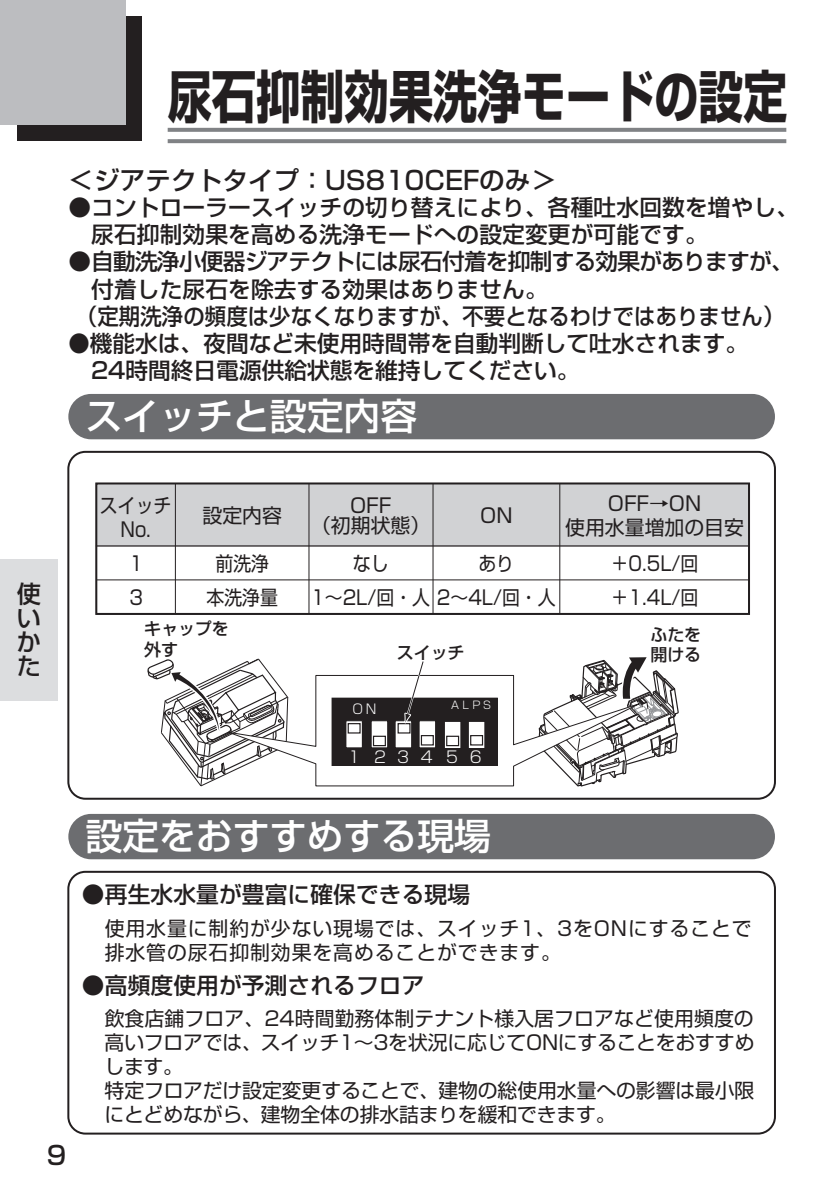
<style>
.page{position:relative;width:840px;height:1191px;background:#fff}
.page>*{position:absolute;margin:0;border:0;box-sizing:border-box;transform-origin:0 0}
.t1{font:700 56.6px "Shin Go Pro";color:#231f20;scale:.78 1}
.t2{font:500 36.8px "Shin Go Pro";color:#fff}
.t3{font:500 25.6px "Shin Go Pro";letter-spacing:.005em;color:#231f20}
.t4{font:500 24px/24px "Shin Go Pro";color:#231f20;text-align:justify}
.t5{font:500 22.6px/27.2px "Shin Go Pro";letter-spacing:.005em;color:#231f20}
.t6{font:500 22.6px/27.2px "Shin Go Pro";letter-spacing:.005em;color:#231f20;scale:.94 1}
.t7{font:500 22.6px "Shin Go Pro";letter-spacing:-.035em;color:#231f20}
.t8{font:19.8px/23.8px "Shin Go Pro";color:#231f20;text-align:center}
.t9{font:19.8px/23.8px "Shin Go Pro";letter-spacing:.045em;color:#231f20}
.t10{font:19.8px/34px "Shin Go Pro";color:#231f20;scale:.9 1}
.t11{font:500 17px/20.4px "Shin Go Pro";letter-spacing:-.01em;color:#231f20}
.t12{font:300 16px "Shin Go Pro";letter-spacing:.49em;color:#fff}
.t13{font:300 13.2px "Shin Go Pro";color:#fff}
.t14{font:300 10.6px "Shin Go Pro";color:#fff}
</style>
<div class="page">
<div style="left:0;top:558px;width:58px;height:142px;background:#dcdddf"></div>
<div style="left:68px;top:394px;width:706px;height:45px;background:#6c6d70;border-radius:23px"></div>
<div style="left:68px;top:814px;width:706px;height:45px;background:#6c6d70;border-radius:23px"></div>
<div style="left:67px;top:871px;width:708px;height:263px;border:2px solid #231f20;border-radius:17px"></div>
<div style="left:17px;top:16px;width:125px;height:125px;background:#231f20"></div>
<svg style="left:167px;top:128px;width:618px;height:4px;fill:#808285"></svg>
<svg style="left:167px;top:139px;width:618px;height:4px;fill:#808285"></svg>
<div style="left:0;top:0;width:125px;height:124px;background:#bcbdc0"></div>
<div style="left:67px;top:451px;width:708px;height:348px;border:2px solid #231f20;border-radius:17px"></div>
<div style="left:96px;top:483px;width:652px;height:63px;background:#d1d2d4"></div>
<hr style="left:96px;top:579px;width:652px;height:1px;background:#231f20">
<hr style="left:175px;top:483px;width:1px;height:131px;background:#231f20">
<hr style="left:308px;top:483px;width:1px;height:131px;background:#231f20">
<hr style="left:432px;top:483px;width:1px;height:131px;background:#231f20">
<hr style="left:559px;top:483px;width:1px;height:131px;background:#231f20">
<div style="left:95px;top:482px;width:654px;height:133px;border:2px solid #231f20"></div>
<svg style="left:147px;top:658px;width:124px;height:128px"></svg>
<svg style="left:537px;top:657px;width:142px;height:157px"></svg>
<svg style="left:218px;top:674px;width:422px;height:113px"></svg>
<div style="left:332px;top:698px;width:165px;height:67px;background:#231f20"></div>
<div style="left:331px;top:697px;width:166px;height:69px;border:1px solid #231f20"></div>
<div style="left:345px;top:720px;width:17px;height:28px;background:#fff"></div>
<div style="left:345px;top:720px;width:18px;height:28px;border:1px solid #231f20"></div>
<div style="left:371px;top:720px;width:16px;height:28px;background:#fff"></div>
<div style="left:370px;top:720px;width:18px;height:28px;border:1px solid #231f20"></div>
<div style="left:395px;top:720px;width:16px;height:28px;background:#fff"></div>
<div style="left:394px;top:720px;width:18px;height:28px;border:1px solid #231f20"></div>
<div style="left:419px;top:720px;width:16px;height:28px;background:#fff"></div>
<div style="left:418px;top:720px;width:18px;height:28px;border:1px solid #231f20"></div>
<div style="left:444px;top:721px;width:16px;height:27px;background:#fff"></div>
<div style="left:443px;top:720px;width:18px;height:29px;border:1px solid #231f20"></div>
<div style="left:468px;top:721px;width:16px;height:27px;background:#fff"></div>
<div style="left:467px;top:720px;width:18px;height:29px;border:1px solid #231f20"></div>
<div style="left:347px;top:723px;width:13px;height:10px;border:1px solid #231f20"></div>
<div style="left:373px;top:735px;width:13px;height:11px;border:1px solid #231f20"></div>
<div style="left:397px;top:723px;width:13px;height:10px;border:1px solid #231f20"></div>
<div style="left:420px;top:735px;width:13px;height:10px;border:1px solid #231f20"></div>
<div style="left:446px;top:735px;width:13px;height:11px;border:1px solid #231f20"></div>
<div style="left:470px;top:735px;width:13px;height:10px;border:1px solid #231f20"></div>
<svg style="left:400px;top:661px;width:25px;height:77px"></svg>
<h1 class="t1" style="left:167px;top:52px;width:795px">尿石抑制効果洗浄モードの設定</h1>
<p class="t4" style="left:17px;top:578px;width:25px">使いかた</p>
<p class="t3" style="left:68px;top:159px;width:489px">＜ジアテクトタイプ：US810CEFのみ＞</p>
<p class="t5" style="left:68px;top:191px;width:731px">●コントローラースイッチの切り替えにより、各種吐水回数を増やし、　尿石抑制効果を高める洗浄モードへの設定変更が可能です。</p>
<p class="t7" style="left:68px;top:243px;width:726px">●自動洗浄小便器ジアテクトには尿石付着を抑制する効果がありますが、</p>
<p class="t5" style="left:68px;top:273px;width:480px">　付着した尿石を除去する効果はありません。</p>
<p class="t6" style="left:76px;top:300px;width:754px">（定期洗浄の頻度は少なくなりますが、不要となるわけではありません）</p>
<p class="t6" style="left:68px;top:327px;width:724px">●機能水は、夜間など未使用時間帯を自動判断して吐水されます。　24時間終日電源供給状態を維持してください。</p>
<h2 class="t2" style="left:85px;top:386px;width:333px">スイッチと設定内容</h2>
<p class="t8" style="left:480px;top:501px;width:34px">ON</p>
<p class="t8" style="left:565px;top:489px;width:180px">OFF→ON<br>使用水量増加の目安</p>
<p class="t10" style="left:100px;top:491px;width:81px;line-height:23.8px;text-align:center">スイッチ<br>No.</p>
<p class="t8" style="left:202px;top:501px;width:81px">設定内容</p>
<p class="t10" style="left:206px;top:544px;width:81px;text-align:center">前洗浄本洗浄量</p>
<p class="t8" style="left:311px;top:493px;width:121px;line-height:20px">OFF<br>（初期状態）</p>
<p class="t10" style="left:129px;top:544px;width:17px">1<br>3</p>
<p class="t10" style="left:311px;top:544px;width:273px;text-indent:42px">なし<br>1～2L/回・人 2～4L/回・人</p>
<p class="t10" style="left:478px;top:544px;width:41px">あり</p>
<p class="t10" style="left:610px;top:544px;width:99px">＋0.5L/回＋1.4L/回</p>
<p class="t11" style="left:144px;top:616px;width:86px">キャップを外す</p>
<p class="t11" style="left:650px;top:622px;width:52px">ふたを開ける</p>
<p class="t11" style="left:396px;top:640px;width:69px">スイッチ</p>
<p class="t13" style="left:351px;top:698px;width:28px">ＯＮ</p>
<p class="t14" style="left:449px;top:696px;width:44px">ＡＬＰＳ</p>
<p class="t12" style="left:346px;top:743px;width:139px">１ ２３４５６</p>
<h2 class="t2" style="left:85px;top:806px;width:407px">設定をおすすめする現場</h2>
<p class="t5" style="left:82px;top:878px;width:389px">●再生水水量が豊富に確保できる現場</p>
<p class="t9" style="left:105px;top:914px;width:648px">使用水量に制約が少ない現場では、スイッチ1、3をONにすることで排水管の尿石抑制効果を高めることができます。</p>
<p class="t5" style="left:82px;top:968px;width:344px">●高頻度使用が予測されるフロア</p>
<p class="t8" style="left:104px;top:1004px;width:651px;text-align:left">飲食店鋪フロア、24時間勤務体制テナント様入居フロアなど使用頻度の高いフロアでは、スイッチ1～3を状況に応じてONにすることをおすすめします。<br>特定フロアだけ設定変更することで、建物の総使用水量への影響は最小限にとどめながら、建物全体の排水詰まりを緩和できます。</p>
<p class="t3" style="left:47px;top:1134px;width:21px">9</p>
</div>
